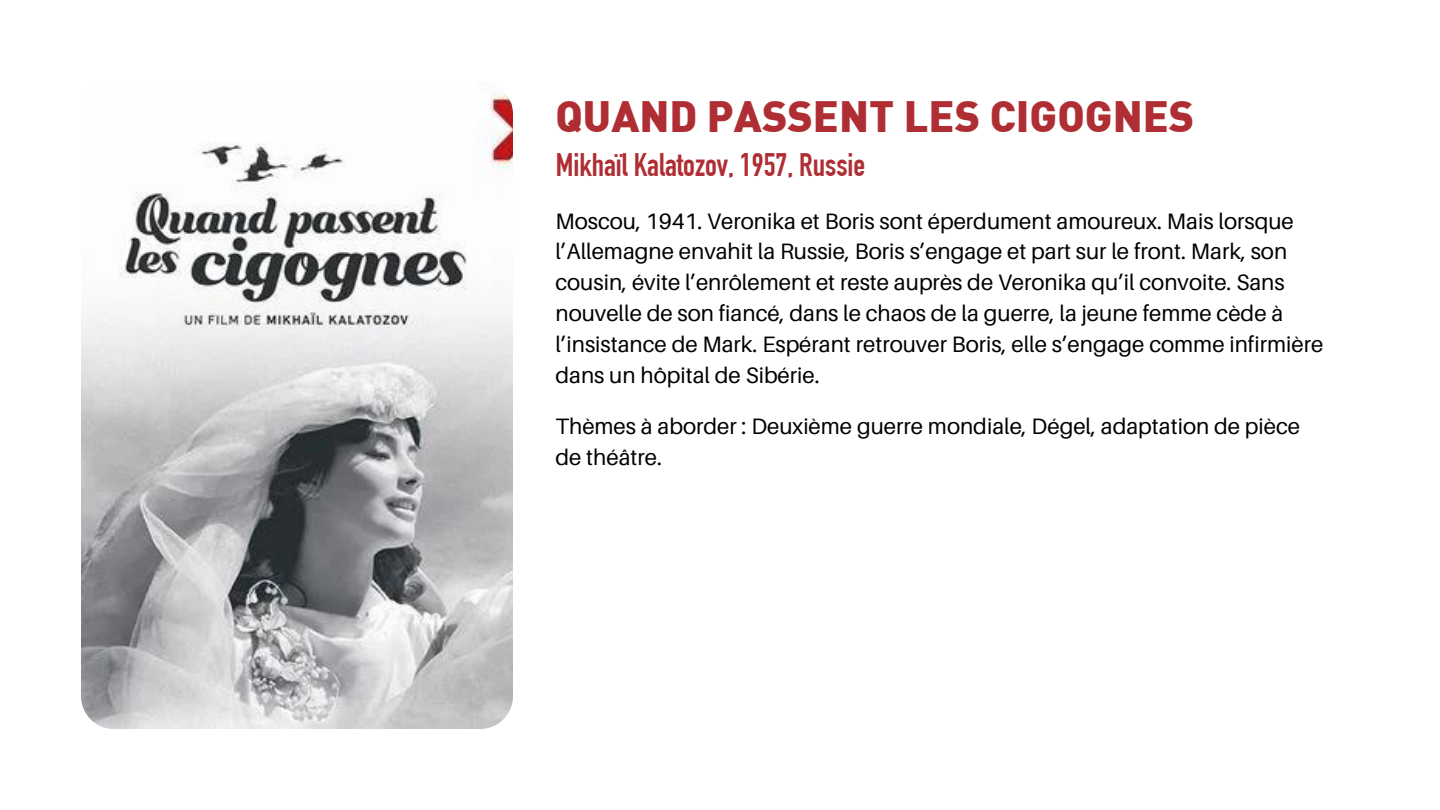
<style>
.page{position:relative;width:1440px;height:810px;background:#fff}
.page>*{position:absolute;margin:0;border:0;box-sizing:border-box;transform-origin:0 0}
.t1{font:900 43px "DIN";color:#af2e34}
.t2{font:31.9px "DIN Engschrift";color:#af2e34}
.t3{font:22.3px/30.9px "Aileron";color:#000}
</style>
<div class="page">
<img style="left:81px;top:81px;width:432px;height:648px;border-radius:33px">
<h1 class="t1" style="left:555px;top:92px;width:640px">QUAND PASSENT LES CIGOGNES</h1>
<h2 class="t2" style="left:556px;top:147px;width:311px">Mikhaïl Kalatozov, 1957, Russie</h2>
<p class="t3" style="left:555px;top:205px;width:769px">Moscou, 1941. Veronika et Boris sont éperdument amoureux. Mais lorsque l’Allemagne envahit la Russie, Boris s’engage et part sur le front. Mark, son cousin, évite l’enrôlement et reste auprès de Veronika qu’il convoite. Sans nouvelle de son fiancé, dans le chaos de la guerre, la jeune femme cède à l’insistance de Mark. Espérant retrouver Boris, elle s’engage comme infirmière dans un hôpital de Sibérie.</p>
<p class="t3" style="left:555px;top:411px;width:746px">Thèmes à aborder : Deuxième guerre mondiale, Dégel, adaptation de pièce de théâtre.</p>
</div>
